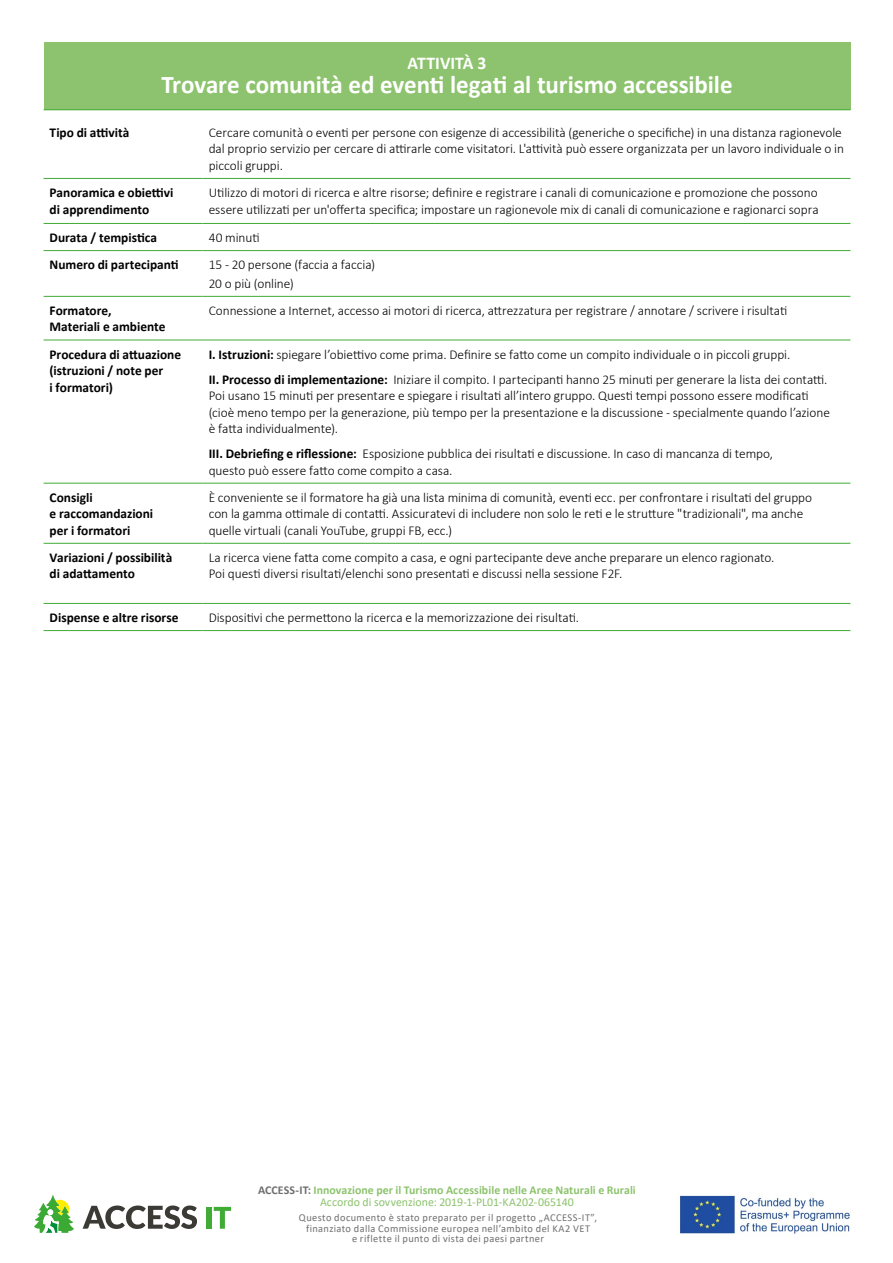
<style>
.page{position:relative;width:893px;height:1263px;background:#fff}
.page>*{position:absolute;margin:0;border:0;box-sizing:border-box;transform-origin:0 0}
.t1{font:700 25.5px "Calibri";letter-spacing:-.005em;color:#fff}
.t2{font:700 18px "Calibri";color:#fff}
.t3{font:300 13.5px/16.5px "Calibri";letter-spacing:-.005em;color:#000}
.t4{font:700 13.5px/16.5px "Calibri";color:#000}
.t5{font:700 12px/12px "Calibri";letter-spacing:.005em;color:#8dc36e;text-align:center}
.t6{font:10.5px/10.5px "Calibri";letter-spacing:.035em;color:#706f6f;text-align:center}
.s1{font-weight:700}
.s2{color:#706f6f}
.s3{font-weight:400}
</style>
<div class="page">
<div style="left:44px;top:43px;width:806px;height:67px;background:#8dc36e"></div>
<hr style="left:44px;top:178px;width:159px;height:1px;background:#40ab35">
<hr style="left:203px;top:178px;width:647px;height:1px;background:#40ab35">
<hr style="left:44px;top:223px;width:159px;height:1px;background:#40ab35">
<hr style="left:203px;top:223px;width:647px;height:1px;background:#40ab35">
<hr style="left:44px;top:250px;width:159px;height:1px;background:#40ab35">
<hr style="left:203px;top:250px;width:647px;height:1px;background:#40ab35">
<hr style="left:44px;top:296px;width:159px;height:1px;background:#40ab35">
<hr style="left:203px;top:296px;width:647px;height:1px;background:#40ab35">
<hr style="left:44px;top:340px;width:159px;height:1px;background:#40ab35">
<hr style="left:203px;top:340px;width:647px;height:1px;background:#40ab35">
<hr style="left:44px;top:483px;width:159px;height:1px;background:#40ab35">
<hr style="left:203px;top:483px;width:647px;height:1px;background:#40ab35">
<hr style="left:44px;top:543px;width:159px;height:1px;background:#40ab35">
<hr style="left:203px;top:543px;width:647px;height:1px;background:#40ab35">
<hr style="left:44px;top:603px;width:159px;height:1px;background:#40ab35">
<hr style="left:203px;top:603px;width:647px;height:1px;background:#40ab35">
<hr style="left:44px;top:109px;width:159px;height:1px;background:#40ab35">
<hr style="left:203px;top:109px;width:647px;height:1px;background:#40ab35">
<hr style="left:44px;top:630px;width:159px;height:1px;background:#40ab35">
<hr style="left:203px;top:630px;width:647px;height:1px;background:#40ab35">
<svg style="left:83px;top:1205px;width:114px;height:24px"></svg>
<div style="left:206px;top:1207px;width:5px;height:22px;background:#40ab35"></div>
<svg style="left:214px;top:1207px;width:17px;height:22px"></svg>
<svg style="left:34px;top:1195px;width:40px;height:38px"></svg>
<img style="left:680px;top:1195px;width:170px;height:39px">
<h2 class="t2" style="left:408px;top:50px;width:80px">ATTIVITÀ 3</h2>
<h1 class="t1" style="left:161px;top:66px;width:573px">Trovare comunità ed eventi legati al turismo accessibile</h1>
<p class="t4" style="left:50px;top:124px;width:81px">Tipo di attività</p>
<p class="t3" style="left:209px;top:124px;width:637px">Cercare comunità o eventi per persone con esigenze di accessibilità (generiche o specifiche) in una distanza ragionevole dal proprio servizio per cercare di attirarle come visitatori. L'attività può essere organizzata per un lavoro individuale o in piccoli gruppi.</p>
<p class="t4" style="left:50px;top:184px;width:125px">Panoramica e obiettivi di apprendimento</p>
<p class="t3" style="left:209px;top:184px;width:612px">Utilizzo di motori di ricerca e altre risorse; definire e registrare i canali di comunicazione e promozione che possono essere utilizzati per un'offerta specifica; impostare un ragionevole mix di canali di comunicazione e ragionarci sopra</p>
<p class="t4" style="left:50px;top:229px;width:109px">Durata / tempistica</p>
<p class="t3" style="left:209px;top:229px;width:52px">40 minuti</p>
<p class="t4" style="left:50px;top:256px;width:131px">Numero di partecipanti</p>
<p class="t3" style="left:209px;top:255px;width:168px;line-height:18.6px">15 - 20 persone (faccia a faccia)<br>20 o più (online)</p>
<p class="t4" style="left:50px;top:302px;width:117px">Formatore,<br>Materiali e ambiente</p>
<p class="t3" style="left:209px;top:302px;width:580px">Connessione a Internet, accesso ai motori di ricerca, attrezzatura per registrare / annotare / scrivere i risultati</p>
<p class="t4" style="left:50px;top:346px;width:133px">Procedura di attuazione (istruzioni / note per<br>i formatori)</p>
<p class="t3" style="left:209px;top:341px;width:620px;line-height:25px"><span class="s1">I. Istruzioni:</span> spiegare l’obiettivo come prima. Definire se fatto come un compito individuale o in piccoli gruppi.<br><span class="s1">II. Processo di implementazione:</span> Iniziare il compito. I partecipanti hanno 25 minuti per generare la lista dei contatti.</p>
<p class="t3" style="left:209px;top:387px;width:623px">Poi usano 15 minuti per presentare e spiegare i risultati all’intero gruppo. Questi tempi possono essere modificati (cioè meno tempo per la generazione, più tempo per la presentazione e la discussione - specialmente quando l’azione è fatta individualmente).</p>
<p class="t3" style="left:209px;top:445px;width:566px"><span class="s1">III. Debriefing e riflessione:</span> Esposizione pubblica dei risultati e discussione. In caso di mancanza di tempo, questo può essere fatto come compito a casa.</p>
<p class="t4" style="left:50px;top:489px;width:105px">Consigli<br>e raccomandazioni per i formatori</p>
<p class="t3" style="left:209px;top:489px;width:605px">È conveniente se il formatore ha già una lista minima di comunità, eventi ecc. per confrontare i risultati del gruppo con la gamma ottimale di contatti. Assicuratevi di includere non solo le reti e le strutture "tradizionali", ma anche quelle virtuali (canali YouTube, gruppi FB, ecc.)</p>
<p class="t4" style="left:50px;top:549px;width:124px">Variazioni / possibilità di adattamento</p>
<p class="t3" style="left:209px;top:549px;width:567px">La ricerca viene fatta come compito a casa, e ogni partecipante deve anche preparare un elenco ragionato.<br>Poi questi diversi risultati/elenchi sono presentati e discussi nella sessione F2F.</p>
<p class="t4" style="left:50px;top:609px;width:130px">Dispense e altre risorse</p>
<p class="t3" style="left:209px;top:609px;width:372px">Dispositivi che permettono la ricerca e la memorizzazione dei risultati.</p>
<p class="t5" style="left:258px;top:1183px;width:379px"><span class="s2">ACCESS-IT:</span> Innovazione per il Turismo Accessibile nelle Aree Naturali e Rurali<br><span class="s3">Accordo di sovvenzione: 2019-1-PL01-KA202-065140</span></p>
<p class="t6" style="left:299px;top:1212px;width:300px">Questo documento è stato preparato per il progetto „ACCESS-IT”, finanziato dalla Commissione europea nell’ambito del KA2 VET<br>e riflette il punto di vista dei paesi partner</p>
</div>
